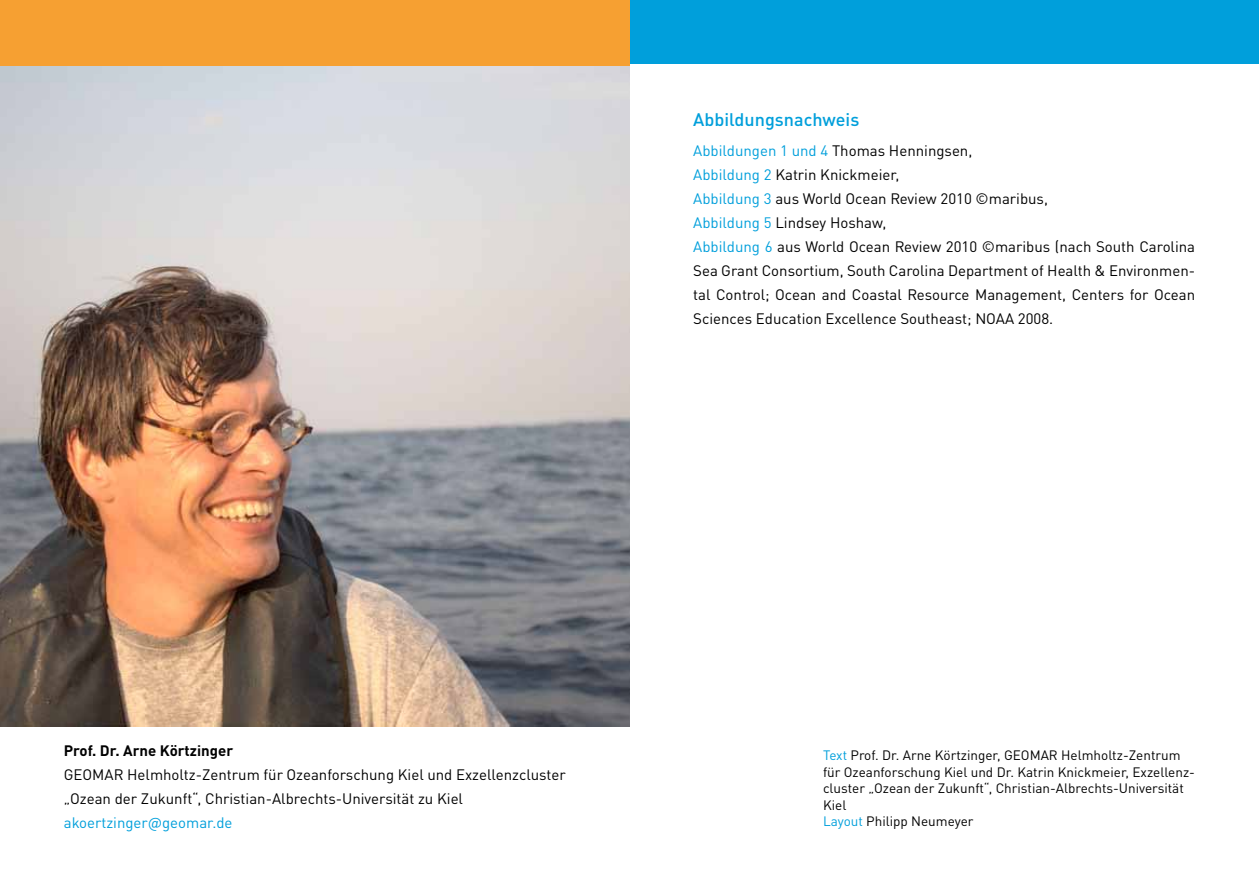
<style>
.page{position:relative;width:1259px;height:893px;background:#fff}
.page>*{position:absolute;margin:0;border:0;box-sizing:border-box;transform-origin:0 0}
.t1{font:500 18px "DINOT";color:#009fdb}
.t2{font:15px/24px "DINOT";color:#000}
.t3{font:700 15px "DINOT";color:#000}
.t4{font:15px "DINOT";color:#009fdb}
.t5{font:13.5px/16.5px "DINOT";color:#000}
.s1{color:#009fdb}
</style>
<div class="page">
<div style="left:629px;top:0;width:630px;height:64px;background:#009fdb"></div>
<img style="left:0;top:65px;width:629px;height:661px">
<div style="left:0;top:0;width:629px;height:65px;background:#f6a032"></div>
<p class="t1" style="left:693px;top:108px;width:168px">Abbildungsnachweis</p>
<p class="t2" style="left:693px;top:138px;width:503px"><span class="s1">Abbildungen 1 und 4</span> Thomas Henningsen,<br><span class="s1">Abbildung 2</span> Katrin Knickmeier,<br><span class="s1">Abbildung 3</span> aus World Ocean Review 2010 ©maribus,<br><span class="s1">Abbildung 5</span> Lindsey Hoshaw,<br><span class="s1">Abbildung 6</span> aus World Ocean Review 2010 ©maribus (nach South Carolina Sea Grant Consortium, South Carolina Department of Health &amp; Environmen&shy;tal Control; Ocean and Coastal Resource Management, Centers for Ocean Sciences Education Excellence Southeast; NOAA 2008.</p>
<p class="t3" style="left:64px;top:741px;width:171px">Prof. Dr. Arne Körtzinger</p>
<p class="t2" style="left:64px;top:762px;width:503px">GEOMAR Helmholtz-Zentrum für Ozeanforschung Kiel und Exzellenzcluster „Ozean der Zukunft“, Christian-Albrechts-Universität zu Kiel</p>
<p class="t4" style="left:64px;top:813px;width:170px">akoertzinger@geomar.de</p>
<p class="t5" style="left:823px;top:747px;width:373px"><span class="s1">Text</span> Prof. Dr. Arne Körtzinger, GEOMAR Helmholtz-Zentrum für Ozeanforschung Kiel und Dr. Katrin Knickmeier, Exzellenz&shy;cluster „Ozean der Zukunft“, Christian-Albrechts-Universität Kiel<br><span class="s1">Layout</span> Philipp Neumeyer</p>
</div>
